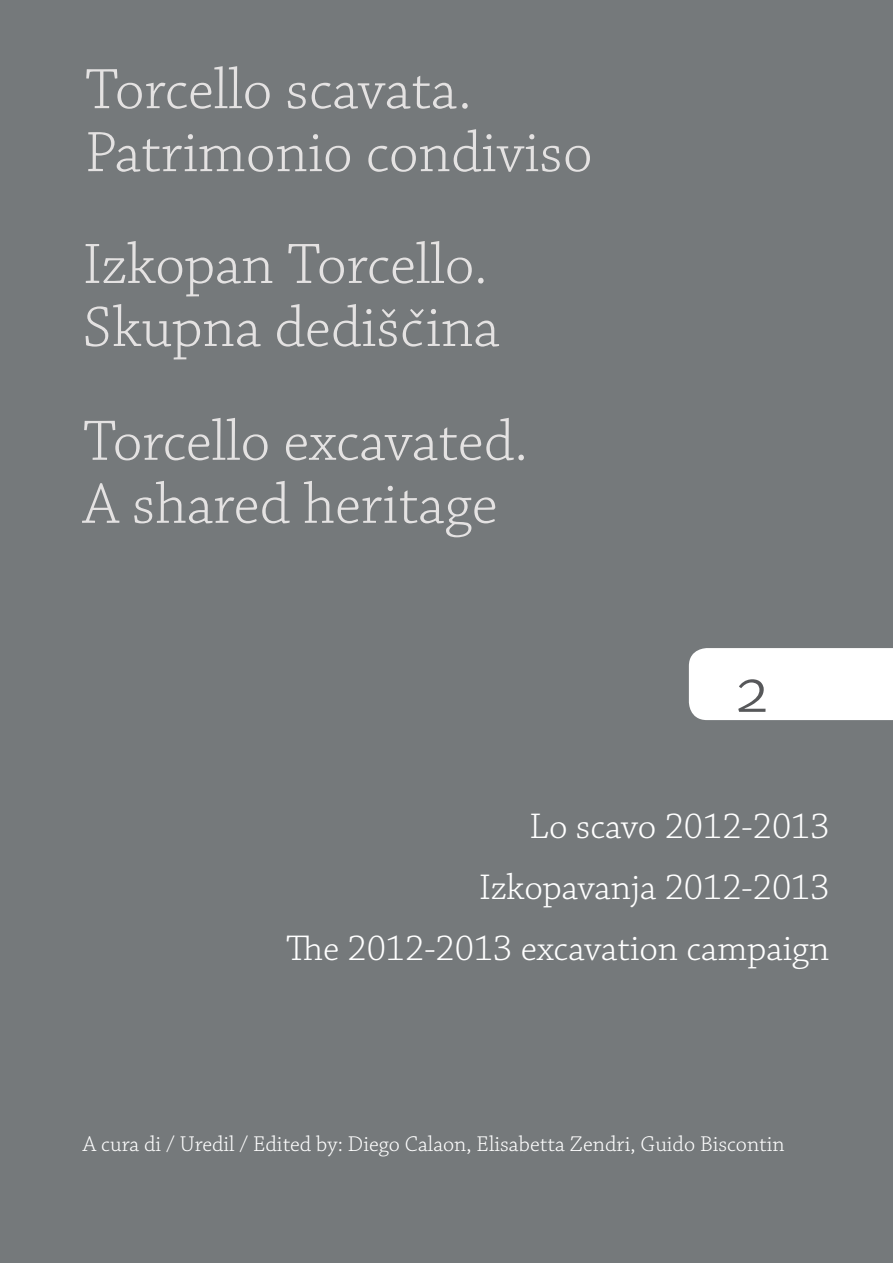
<style>
.page{position:relative;width:893px;height:1263px;background:#75797b}
.page>*{position:absolute;margin:0;border:0;box-sizing:border-box;transform-origin:0 0}
.t1{font:300 75px "Chaparral Pro";color:#57585a}
.t2{font:300 60px "Chaparral Pro";color:#e4e2e2}
.t3{font:300 37.5px/60.9px "Chaparral Pro";color:#fff;text-align:right}
.t4{font:300 22.5px "Chaparral Pro";color:#fff}
</style>
<div class="page">
<svg style="left:689px;top:648px;width:204px;height:72px"></svg>
<p class="t2" style="left:85px;top:57px;width:388px">Torcello scavata.</p>
<p class="t2" style="left:85px;top:120px;width:509px">Patrimonio condiviso</p>
<p class="t2" style="left:83px;top:231px;width:406px">Izkopan Torcello.</p>
<p class="t2" style="left:83px;top:294px;width:418px">Skupna dedišcˇina</p>
<p class="t2" style="left:83px;top:408px;width:447px">Torcello excavated.</p>
<p class="t2" style="left:83px;top:471px;width:416px">A shared heritage</p>
<p class="t1" style="left:733px;top:647px;width:40px">2</p>
<p class="t3" style="left:529px;top:797px;width:302px">Lo scavo 2012-2013</p>
<p class="t3" style="left:286px;top:858px;width:545px">Izkopavanja 2012-2013<br>The 2012-2013 excavation campaign</p>
<p class="t4" style="left:83px;top:1131px;width:703px">A cura di / Uredil / Edited by: Diego Calaon, Elisabetta Zendri, Guido Biscontin</p>
</div>
